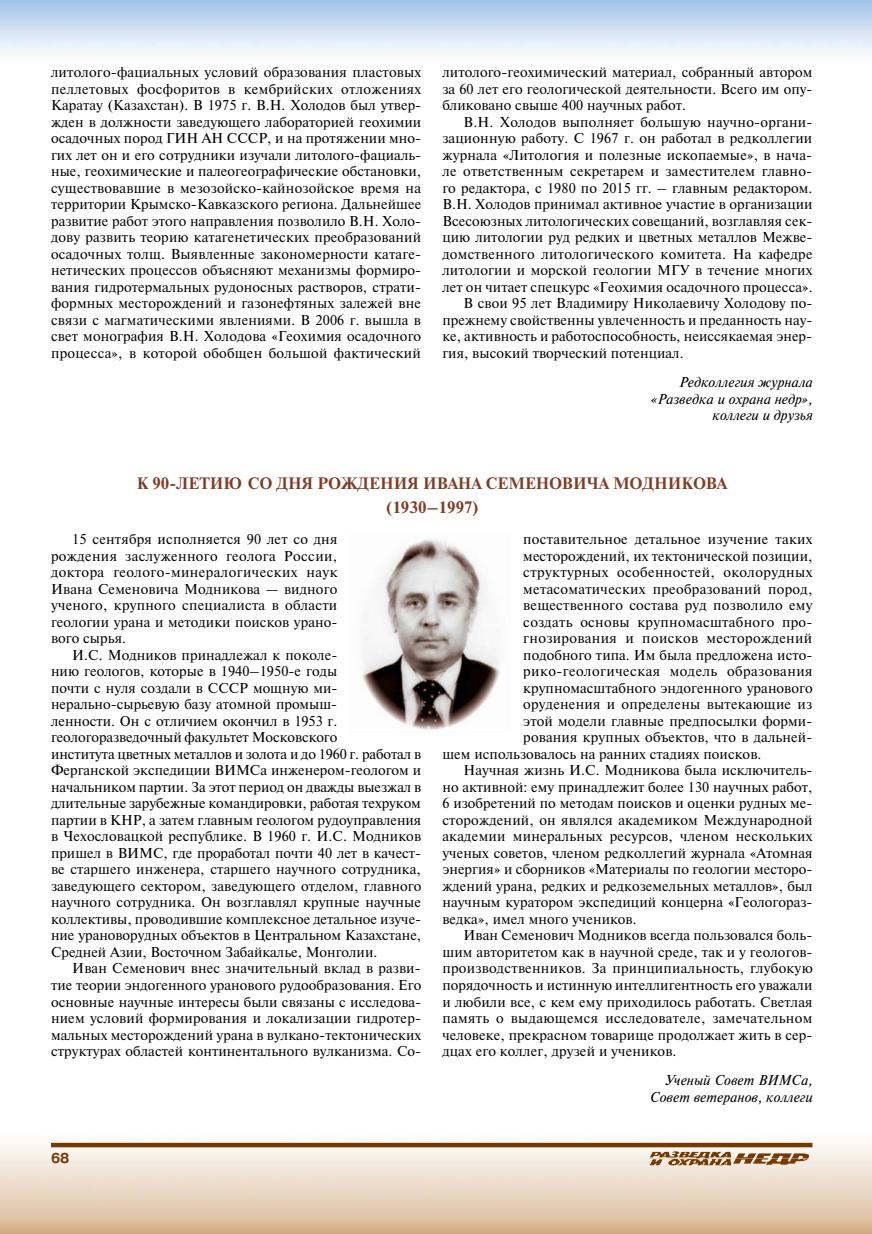
<style>
.page{position:relative;width:872px;height:1234px;background:#fff}
.page>*{position:absolute;margin:0;border:0;box-sizing:border-box;transform-origin:0 0}
.t1{font:700 16.5px/24px "Newton C";letter-spacing:.005em;color:#813e26;text-align:center}
.t2{font:14.25px/16.5px "Newton C";letter-spacing:.005em;color:#000;text-align:justify}
.t3{font:14.25px "Newton C";letter-spacing:.025em;color:#000}
.t4{font:italic 14.25px/16.5px "Newton C";letter-spacing:.005em;color:#000;text-align:right}
.t5{font:14.25px "Newton C";letter-spacing:.03em;color:#000}
.t6{font:700 14.25px "Pragmatica C";color:#753a02}
</style>
<div class="page">
<img style="left:0;top:1142px;width:872px;height:91px">
<svg style="left:51px;top:1142px;width:761px;height:4px;background:#906033"></svg>
<img style="left:650px;top:1151px;width:80px;height:6px">
<img style="left:362px;top:539px;width:138px;height:191px">
<p class="t2" style="left:51px;top:64px;width:372px">литолого-фациальных условий образования пластовых пеллетовых фосфоритов в кембрийских отложениях Каратау (Казахстан). В 1975 г. В.Н. Холодов был утвер&shy;жден в должности заведующего лабораторией геохимии осадочных пород ГИН АН СССР, и на протяжении мно&shy;гих лет он и его сотрудники изучали литолого-фациаль&shy;ные, геохимические и палеогеографические обстановки, существовавшие в мезозойско-кайнозойское время на территории Крымско-Кавказского региона. Дальнейшее развитие работ этого направления позволило В.Н. Холо&shy;дову развить теорию катагенетических преобразований осадочных толщ. Выявленные закономерности катаге&shy;нетических процессов объясняют механизмы формиро&shy;вания гидротермальных рудоносных растворов, страти&shy;формных месторождений и газонефтяных залежей вне связи с магматическими явлениями. В 2006 г. вышла в свет монография В.Н. Холодова «Геохимия осадочного процесса», в которой обобщен большой фактический</p>
<p class="t2" style="left:442px;top:64px;width:372px">литолого-геохимический материал, собранный автором за 60 лет его геологической деятельности. Всего им опу&shy;бликовано свыше 400 научных работ.</p>
<p class="t2" style="left:463px;top:114px;width:350px">В.Н. Холодов выполняет большую научно-органи-</p>
<p class="t2" style="left:442px;top:130px;width:371px">зационную работу. С 1967 г. он работал в редколлегии</p>
<p class="t2" style="left:442px;top:147px;width:371px">журнала «Литология и полезные ископаемые», в нача-</p>
<p class="t2" style="left:442px;top:163px;width:371px">ле ответственным секретарем и заместителем главно-</p>
<p class="t2" style="left:442px;top:180px;width:371px">го редактора, с 1980 по 2015 гг. – главным редактором.</p>
<p class="t2" style="left:442px;top:196px;width:372px">В.Н. Холодов принимал активное участие в организации</p>
<p class="t2" style="left:442px;top:213px;width:372px">Всесоюзных литологических совещаний, возглавляя сек-</p>
<p class="t2" style="left:442px;top:229px;width:372px">цию литологии руд редких и цветных металлов Межве-</p>
<p class="t2" style="left:442px;top:246px;width:372px">домственного литологического комитета. На кафедре</p>
<p class="t2" style="left:442px;top:262px;width:372px">литологии и морской геологии МГУ в течение многих</p>
<p class="t2" style="left:442px;top:279px;width:372px">лет он читает спецкурс «Геохимия осадочного процесса».</p>
<p class="t2" style="left:463px;top:295px;width:350px">В свои 95 лет Владимиру Николаевичу Холодову по-</p>
<p class="t2" style="left:442px;top:312px;width:372px">прежнему свойственны увлеченность и преданность нау-</p>
<p class="t2" style="left:442px;top:328px;width:371px">ке, активность и работоспособность, неиссякаемая энер-</p>
<p class="t2" style="left:442px;top:345px;width:243px">гия, высокий творческий потенциал.</p>
<p class="t4" style="left:650px;top:374px;width:163px">Редколлегия журнала «Разведка и охрана недр», коллеги и друзья</p>
<p class="t1" style="left:137px;top:471px;width:591px">К 90-ЛЕТИЮ СО ДНЯ РОЖДЕНИЯ ИВАНА СЕМЕНОВИЧА МОДНИКОВА (1930–1997)</p>
<p class="t2" style="left:523px;top:531px;width:291px">поставительное детальное изучение таких</p>
<p class="t2" style="left:523px;top:547px;width:291px">месторождений, их тектонической позиции,</p>
<p class="t3" style="left:523px;top:564px;width:291px">структурных особенностей, околорудных</p>
<p class="t2" style="left:523px;top:580px;width:291px">метасоматических преобразований пород,</p>
<p class="t2" style="left:523px;top:597px;width:291px">вещественного состава руд позволило ему</p>
<p class="t3" style="left:523px;top:614px;width:291px">создать основы крупномасштабного про-</p>
<p class="t3" style="left:523px;top:630px;width:290px">гнозирования и поисков месторождений</p>
<p class="t2" style="left:523px;top:646px;width:291px">подобного типа. Им была предложена исто-</p>
<p class="t5" style="left:523px;top:663px;width:291px">рико-геологическая модель образования</p>
<p class="t2" style="left:523px;top:679px;width:291px">крупномасштабного эндогенного уранового</p>
<p class="t2" style="left:523px;top:696px;width:290px">оруденения и определены вытекающие из</p>
<p class="t2" style="left:523px;top:712px;width:291px">этой модели главные предпосылки форми-</p>
<p class="t2" style="left:523px;top:729px;width:291px">рования крупных объектов, что в дальней-</p>
<p class="t2" style="left:442px;top:745px;width:320px">шем использовалось на ранних стадиях поисков.</p>
<p class="t2" style="left:463px;top:762px;width:350px">Научная жизнь И.С. Модникова была исключитель-</p>
<p class="t2" style="left:442px;top:778px;width:372px">но активной: ему принадлежит более 130 научных работ,</p>
<p class="t2" style="left:442px;top:795px;width:372px">6 изобретений по методам поисков и оценки рудных ме-</p>
<p class="t2" style="left:442px;top:811px;width:371px">сторождений, он являлся академиком Международной</p>
<p class="t2" style="left:442px;top:828px;width:372px">академии минеральных ресурсов, членом нескольких</p>
<p class="t2" style="left:442px;top:844px;width:372px">ученых советов, членом редколлегий журнала «Атомная</p>
<p class="t2" style="left:442px;top:861px;width:372px">энергия» и сборников «Материалы по геологии месторо-</p>
<p class="t2" style="left:442px;top:877px;width:372px">ждений урана, редких и редкоземельных металлов», был</p>
<p class="t2" style="left:442px;top:894px;width:372px">научным куратором экспедиций концерна «Геологораз-</p>
<p class="t2" style="left:442px;top:910px;width:196px">ведка», имел много учеников.</p>
<p class="t2" style="left:463px;top:927px;width:350px">Иван Семенович Модников всегда пользовался боль-</p>
<p class="t2" style="left:442px;top:943px;width:372px">шим авторитетом как в научной среде, так и у геологов-</p>
<p class="t2" style="left:442px;top:960px;width:372px">производственников. За принципиальность, глубокую</p>
<p class="t2" style="left:442px;top:976px;width:371px">порядочность и истинную интеллигентность его уважали</p>
<p class="t2" style="left:442px;top:993px;width:372px">и любили все, с кем ему приходилось работать. Светлая</p>
<p class="t3" style="left:442px;top:1010px;width:371px">память о выдающемся исследователе, замечательном</p>
<p class="t2" style="left:442px;top:1026px;width:372px">человеке, прекрасном товарище продолжает жить в сер-</p>
<p class="t2" style="left:442px;top:1042px;width:236px">дцах его коллег, друзей и учеников.</p>
<p class="t4" style="left:649px;top:1071px;width:164px">Ученый Совет ВИМСа,<br>Совет ветеранов, коллеги</p>
<p class="t2" style="left:51px;top:531px;width:288px;text-indent:21px">15 сентября исполняется 90 лет со дня рождения заслуженного геолога России, доктора геолого-минералогических наук Ивана Семеновича Модникова — видного ученого, крупного специалиста в области геологии урана и методики поисков урано&shy;вого сырья.</p>
<p class="t2" style="left:51px;top:646px;width:372px;text-align:left;text-indent:21px">И.С. Модников принадлежал к поколе-<br>нию геологов, которые в 1940–1950-е годы<br>почти с нуля создали в СССР мощную ми&shy;нерально-сырьевую базу атомной промыш-<br>ленности. Он с отличием окончил в 1953 г. геологоразведочный факультет Московского<br>института цветных металлов и золота и до 1960 г. работал в Ферганской экспедиции ВИМСа инженером-геологом и начальником партии. За этот период он дважды выезжал в длительные зарубежные командировки, работая техруком партии в КНР, а затем главным геологом рудоуправления в Чехословацкой республике. В 1960 г. И.С. Модников пришел в ВИМС, где проработал почти 40 лет в качест&shy;ве старшего инженера, старшего научного сотрудника, заведующего сектором, заведующего отделом, главного научного сотрудника. Он возглавлял крупные научные коллективы, проводившие комплексное детальное изуче&shy;ние урановорудных объектов в Центральном Казахстане, Средней Азии, Восточном Забайкалье, Монголии.</p>
<p class="t2" style="left:51px;top:960px;width:372px;text-indent:21px">Иван Семенович внес значительный вклад в разви&shy;тие теории эндогенного уранового рудообразования. Его основные научные интересы были связаны с исследова&shy;нием условий формирования и локализации гидротер&shy;мальных месторождений урана в вулкано-тектонических структурах областей континентального вулканизма. Со-</p>
<p class="t6" style="left:51px;top:1150px;width:20px">68</p>
</div>
